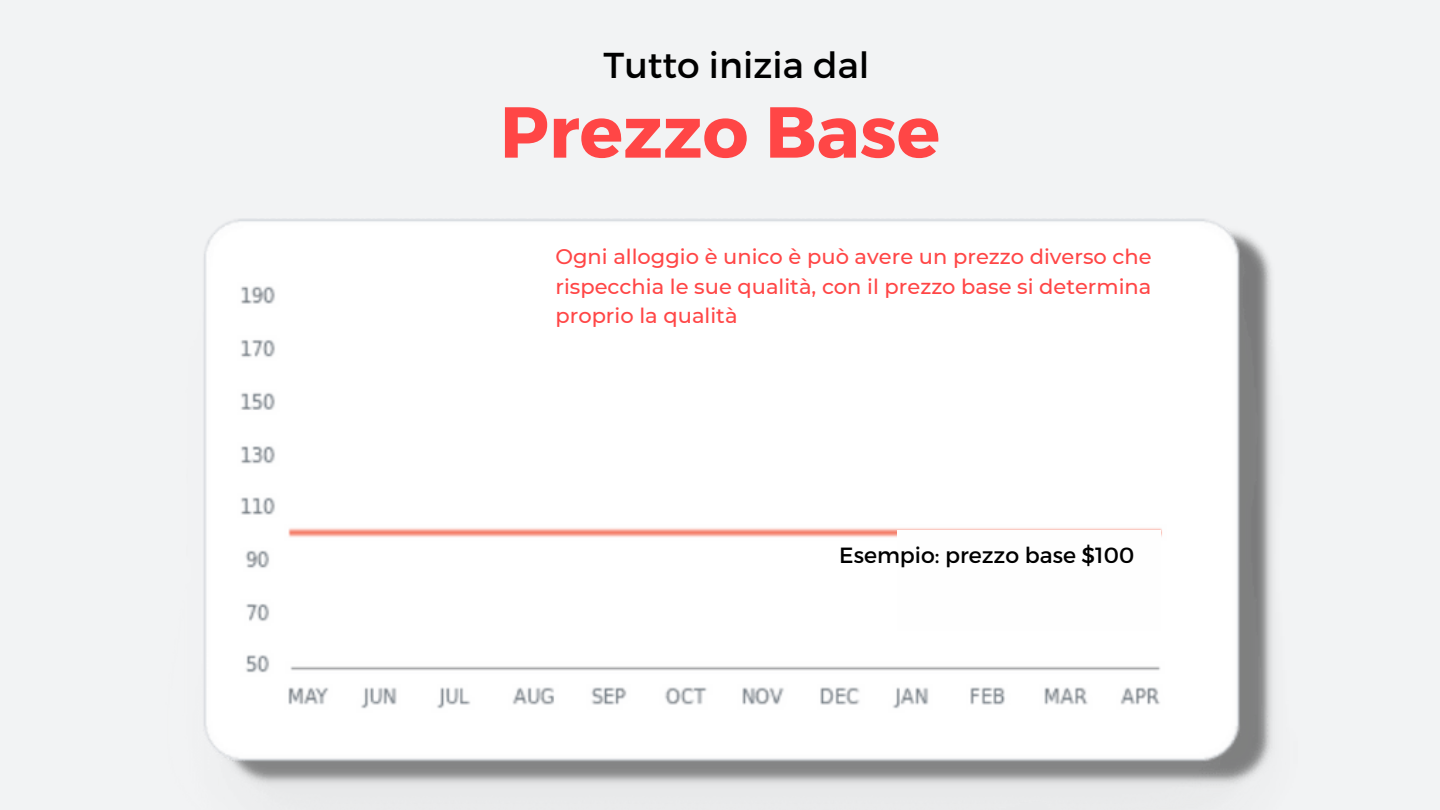
<style>
.page{position:relative;width:1440px;height:810px;background:#f2f3f4}
.page>*{position:absolute;margin:0;border:0;box-sizing:border-box;transform-origin:0 0}
.t1{font:700 72px "Montserrat";color:#ff4646}
.t2{font:36px "Montserrat";color:#000}
.t3{font:22px "Montserrat";color:#000}
.t4{font:500 21px/29.2px "Montserrat";color:#ff4646;text-align:justify}
</style>
<div class="page">
<img style="left:204px;top:219px;width:1069px;height:570px">
<div style="left:897px;top:530px;width:263px;height:100px;background:#fefefe"></div>
<h2 class="t2" style="left:604px;top:41px;width:267px">Tutto inizia dal</h2>
<h1 class="t1" style="left:500px;top:85px;width:442px">Prezzo Base</h1>
<p class="t4" style="left:555px;top:242px;width:598px">Ogni alloggio è unico è può avere un prezzo diverso che rispecchia le sue qualità, con il prezzo base si determina proprio la qualità</p>
<p class="t3" style="left:839px;top:541px;width:296px">Esempio: prezzo base $100</p>
</div>
